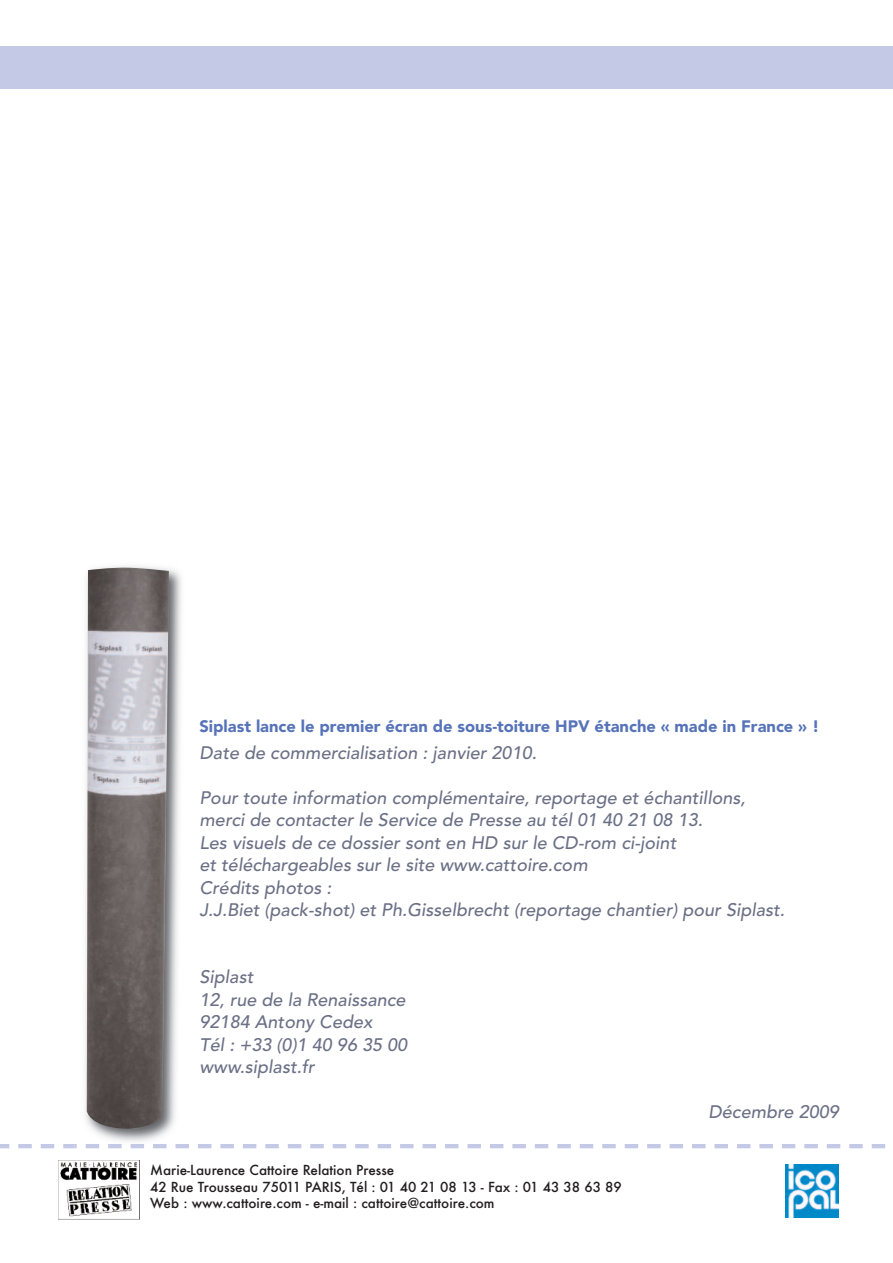
<style>
.page{position:relative;width:893px;height:1263px;background:#fff}
.page>*{position:absolute;margin:0;border:0;box-sizing:border-box;transform-origin:0 0}
.t1{font:italic 500 18px/22.4px "Avenir";letter-spacing:.005em;color:#6b7086}
.t2{font:900 16.5px "Avenir";color:#5774b9}
.t3{font:500 13.5px/16.5px "Futura";color:#231f20}
</style>
<div class="page">
<div style="left:0;top:47px;width:893px;height:42px;background:#c4cae5"></div>
<img style="left:75px;top:566px;width:114px;height:583px">
<img style="left:87px;top:567px;width:82px;height:563px">
<img style="left:785px;top:1164px;width:54px;height:54px">
<img style="left:59px;top:1160px;width:81px;height:59px">
<hr style="left:63px;top:1144px;width:12px;height:4px;background:#c4cae5">
<hr style="left:872px;top:1144px;width:13px;height:4px;background:#c4cae5">
<hr style="left:849px;top:1144px;width:14px;height:4px;background:#c4cae5">
<hr style="left:827px;top:1144px;width:13px;height:4px;background:#c4cae5">
<hr style="left:804px;top:1144px;width:14px;height:4px;background:#c4cae5">
<hr style="left:782px;top:1144px;width:13px;height:4px;background:#c4cae5">
<hr style="left:759px;top:1144px;width:14px;height:4px;background:#c4cae5">
<hr style="left:737px;top:1144px;width:13px;height:4px;background:#c4cae5">
<hr style="left:714px;top:1144px;width:14px;height:4px;background:#c4cae5">
<hr style="left:692px;top:1144px;width:13px;height:4px;background:#c4cae5">
<hr style="left:670px;top:1144px;width:13px;height:4px;background:#c4cae5">
<hr style="left:647px;top:1144px;width:14px;height:4px;background:#c4cae5">
<hr style="left:625px;top:1144px;width:13px;height:4px;background:#c4cae5">
<hr style="left:602px;top:1144px;width:14px;height:4px;background:#c4cae5">
<hr style="left:580px;top:1144px;width:13px;height:4px;background:#c4cae5">
<hr style="left:557px;top:1144px;width:14px;height:4px;background:#c4cae5">
<hr style="left:535px;top:1144px;width:13px;height:4px;background:#c4cae5">
<hr style="left:512px;top:1144px;width:14px;height:4px;background:#c4cae5">
<hr style="left:490px;top:1144px;width:13px;height:4px;background:#c4cae5">
<hr style="left:467px;top:1144px;width:14px;height:4px;background:#c4cae5">
<hr style="left:445px;top:1144px;width:13px;height:4px;background:#c4cae5">
<hr style="left:423px;top:1144px;width:13px;height:4px;background:#c4cae5">
<hr style="left:400px;top:1144px;width:14px;height:4px;background:#c4cae5">
<hr style="left:378px;top:1144px;width:13px;height:4px;background:#c4cae5">
<hr style="left:355px;top:1144px;width:14px;height:4px;background:#c4cae5">
<hr style="left:333px;top:1144px;width:13px;height:4px;background:#c4cae5">
<hr style="left:310px;top:1144px;width:14px;height:4px;background:#c4cae5">
<hr style="left:288px;top:1144px;width:13px;height:4px;background:#c4cae5">
<hr style="left:265px;top:1144px;width:14px;height:4px;background:#c4cae5">
<hr style="left:243px;top:1144px;width:13px;height:4px;background:#c4cae5">
<hr style="left:220px;top:1144px;width:14px;height:4px;background:#c4cae5">
<hr style="left:198px;top:1144px;width:13px;height:4px;background:#c4cae5">
<hr style="left:41px;top:1144px;width:13px;height:4px;background:#c4cae5">
<hr style="left:18px;top:1144px;width:14px;height:4px;background:#c4cae5">
<svg style="left:0;top:1144px;width:9px;height:4px"></svg>
<img style="left:75px;top:1144px;width:114px;height:4px">
<p class="t2" style="left:200px;top:720px;width:621px">Siplast lance le premier écran de sous-toiture HPV étanche « made in France » !</p>
<p class="t1" style="left:200px;top:743px;width:339px">Date de commercialisation : janvier 2010.</p>
<p class="t1" style="left:199px;top:788px;width:587px">Pour toute information complémentaire, reportage et échantillons, merci de contacter le Service de Presse au tél 01 40 21 08 13.<br>Les visuels de ce dossier sont en HD sur le CD-rom ci-joint<br>et téléchargeables sur le site www.cattoire.com<br>Crédits photos :<br>J.J.Biet (pack-shot) et Ph.Gisselbrecht (reportage chantier) pour Siplast.</p>
<p class="t1" style="left:199px;top:967px;width:209px">Siplast<br>12, rue de la Renaissance<br>92184 Antony Cedex<br>Tél : +33 (0)1 40 96 35 00 www.siplast.fr</p>
<p class="t3" style="left:150px;top:1162px;width:473px">Marie-Laurence Cattoire Relation Presse<br>42 Rue Trousseau 75011 PARIS, Tél : 01 40 21 08 13 - Fax : 01 43 38 63 89<br>Web : www.cattoire.com - e-mail : cattoire@cattoire.com</p>
<p class="t1" style="left:708px;top:1102px;width:132px">Décembre 2009</p>
</div>
